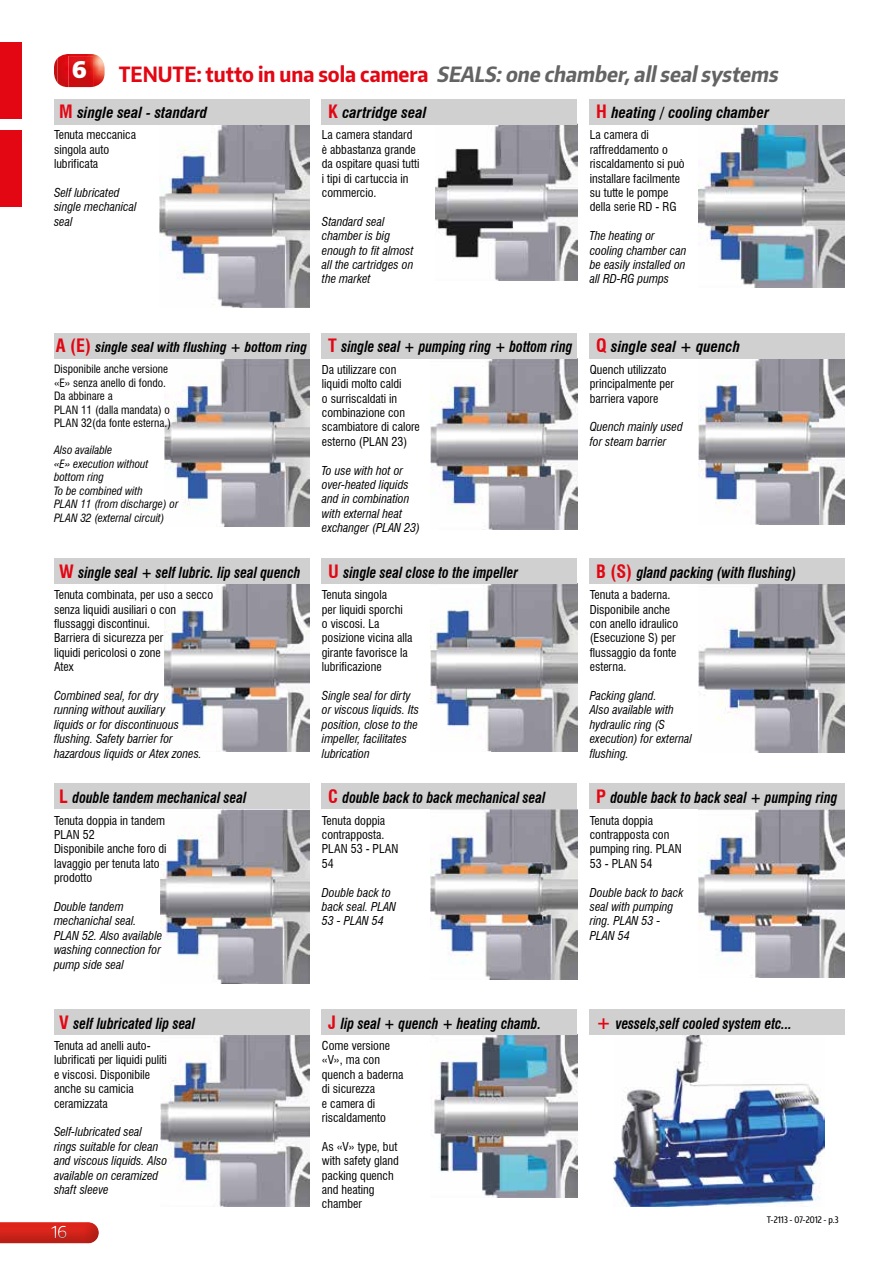
<style>
.page{position:relative;width:893px;height:1263px;background:#fff}
.page>*{position:absolute;margin:0;border:0;box-sizing:border-box;transform-origin:0 0}
.t1{font:900 22.95px "Encode Sans Condensed";color:#fff}
.t2{font:italic 700 21px "Encode Sans Condensed";color:#646363}
.t3{font:16.5px "Encode Sans";color:#fff}
.t4{font:italic 700 condensed 15px "Swiss 721 BT";color:#000;scale:.91 1}
.t5{font:italic 700 condensed 15px "Swiss 721 BT";color:#000}
.t6{font:italic 700 condensed 13.5px "Swiss 721 BT";color:#000}
.t7{font:condensed 12px/14.4px "Swiss 721 BT";color:#000}
.t8{font:italic condensed 12px/14.4px "Swiss 721 BT";color:#000}
.t9{font:italic condensed 11.25px/13.5px "Swiss 721 BT";color:#000}
.t10{font:condensed 11.25px/13.5px "Swiss 721 BT";color:#000}
.t11{font:500 9px "Encode Sans Compressed";color:#000}
.s1{font-style:normal;color:#e30613}
.s2{font-style:normal;font-size:18px;color:#e30613}
.s3{font-size:15px}
</style>
<div class="page">
<div style="left:0;top:1214px;width:110px;height:31px;background:#000;opacity:.96"></div>
<div style="left:41px;top:1219px;width:32px;height:26px;background:#fff;opacity:.75"></div>
<div style="left:43px;top:1219px;width:35px;height:27px;background:#000;opacity:.75"></div>
<div style="left:0;top:43px;width:21px;height:76px;background:#e30613"></div>
<div style="left:0;top:130px;width:21px;height:77px;background:#e30613"></div>
<img style="left:160px;top:1034px;width:149px;height:172px">
<img style="left:431px;top:1034px;width:146px;height:163px">
<img style="left:613px;top:1036px;width:211px;height:170px">
<div style="left:54px;top:1009px;width:255px;height:25px;background:#d0d0d0"></div>
<div style="left:322px;top:1009px;width:255px;height:25px;background:#d0d0d0"></div>
<div style="left:590px;top:1009px;width:255px;height:25px;background:#d0d0d0"></div>
<img style="left:160px;top:124px;width:149px;height:183px">
<img style="left:435px;top:124px;width:142px;height:156px">
<img style="left:698px;top:124px;width:147px;height:163px">
<div style="left:54px;top:99px;width:255px;height:25px;background:#d0d0d0"></div>
<div style="left:322px;top:99px;width:255px;height:25px;background:#d0d0d0"></div>
<div style="left:590px;top:99px;width:255px;height:25px;background:#d0d0d0"></div>
<img style="left:165px;top:358px;width:144px;height:168px">
<img style="left:431px;top:358px;width:146px;height:171px">
<img style="left:699px;top:358px;width:146px;height:166px">
<div style="left:54px;top:333px;width:255px;height:25px;background:#d0d0d0"></div>
<div style="left:322px;top:333px;width:255px;height:25px;background:#d0d0d0"></div>
<div style="left:590px;top:333px;width:255px;height:25px;background:#d0d0d0"></div>
<img style="left:165px;top:584px;width:144px;height:167px">
<img style="left:431px;top:584px;width:146px;height:168px">
<img style="left:699px;top:584px;width:146px;height:168px">
<div style="left:54px;top:558px;width:255px;height:26px;background:#d0d0d0"></div>
<div style="left:322px;top:558px;width:255px;height:26px;background:#d0d0d0"></div>
<div style="left:590px;top:558px;width:255px;height:26px;background:#d0d0d0"></div>
<img style="left:160px;top:809px;width:149px;height:174px">
<img style="left:431px;top:809px;width:146px;height:170px">
<img style="left:699px;top:809px;width:146px;height:168px">
<div style="left:54px;top:783px;width:255px;height:26px;background:#d0d0d0"></div>
<div style="left:322px;top:783px;width:255px;height:26px;background:#d0d0d0"></div>
<div style="left:590px;top:783px;width:255px;height:26px;background:#d0d0d0"></div>
<img style="left:54px;top:59px;width:3px;height:23px">
<img style="left:57px;top:54px;width:48px;height:33px">
<img style="left:69px;top:56px;width:24px;height:31px">
<h1 class="t1" style="left:72px;top:54px;width:16px">6</h1>
<h2 class="t2" style="left:119px;top:60px;width:665px"><span class="s1">T E N U T E : t u tt o i n u n a s o l a c a m e ra</span> SEALS:one chamber,allsealsystems</h2>
<p class="t5" style="left:59px;top:104px;width:150px"><span class="s2">M</span> single seal - standard</p>
<p class="t5" style="left:328px;top:104px;width:100px"><span class="s2">K</span> cartridge seal</p>
<p class="t5" style="left:596px;top:104px;width:175px"><span class="s2">H</span> heating / cooling chamber</p>
<p class="t7" style="left:54px;top:128px;width:84px">Tenuta meccanica singola auto lubrificata</p>
<p class="t8" style="left:54px;top:185px;width:84px">Self lubricated single mechanical seal</p>
<p class="t7" style="left:322px;top:128px;width:99px">La camera standard è abbastanza grande da ospitare quasi tutti i tipi di cartuccia in commercio.</p>
<p class="t8" style="left:322px;top:214px;width:93px">Standard seal chamber is big enough to fit almost all the cartridges on the market</p>
<p class="t7" style="left:590px;top:128px;width:96px">La camera di raffreddamento o riscaldamento si può installare facilmente su tutte le pompe della serie RD - RG</p>
<p class="t8" style="left:590px;top:229px;width:98px">The heating or cooling chamber can be easily installed on all RD-RG pumps</p>
<p class="t6" style="left:56px;top:339px;width:518px"><span class="s2">A (E)</span> single seal with flushing + bottom ring <span class="s2">T</span> <span class="s3">single seal + pumping ring + bottom ring</span></p>
<p class="t5" style="left:596px;top:338px;width:145px"><span class="s2">Q</span> single seal + quench</p>
<p class="t10" style="left:54px;top:362px;width:119px">Disponibile anche versione «E» senza anello di fondo.<br>Da abbinare a<br>PLAN 11 (dalla mandata) o<br>PLAN 32(da fonte esterna.)</p>
<p class="t9" style="left:54px;top:443px;width:126px">Also available<br>«E» execution without bottom ring<br>To be combined with<br>PLAN 11 (from discharge) or<br>PLAN 32 (external circuit)</p>
<p class="t7" style="left:590px;top:362px;width:86px">Quench utilizzato principalmente per barriera vapore</p>
<p class="t8" style="left:590px;top:420px;width:95px">Quench mainly used for steam barrier</p>
<p class="t7" style="left:322px;top:362px;width:100px">Da utilizzare con liquidi molto caldi<br>o surriscaldati in combinazione con scambiatore di calore esterno (PLAN 23)</p>
<p class="t8" style="left:322px;top:463px;width:100px">To use with hot or over-heated liquids and in combination with external heat exchanger (PLAN 23)</p>
<p class="t4" style="left:59px;top:563px;width:267px"><span class="s2">W</span> single seal + self lubric. lip seal quench</p>
<p class="t4" style="left:328px;top:563px;width:210px"><span class="s2">U</span> single seal close to the impeller</p>
<p class="t4" style="left:596px;top:563px;width:221px"><span class="s2">B (S)</span> gland packing (with flushing)</p>
<p class="t7" style="left:54px;top:588px;width:161px">Tenuta combinata, per uso a secco senza liquidi ausiliari o con flussaggi discontinui.<br>Barriera di sicurezza per<br>liquidi pericolosi o zone<br>Atex</p>
<p class="t8" style="left:54px;top:688px;width:149px">Combined seal, for dry<br>running without auxiliary<br>liquids or for discontinuous flushing. Safety barrier for hazardous liquids or Atex zones.</p>
<p class="t7" style="left:322px;top:588px;width:92px">Tenuta singola<br>per liquidi sporchi<br>o viscosi. La posizione vicina alla girante favorisce la lubrificazione</p>
<p class="t8" style="left:322px;top:688px;width:99px">Single seal for dirty or viscous liquids. Its position, close to the impeller, facilitates lubrication</p>
<p class="t7" style="left:590px;top:588px;width:90px">Tenuta a baderna.<br>Disponibile anche con anello idraulico (Esecuzione S) per flussaggio da fonte esterna.</p>
<p class="t8" style="left:590px;top:688px;width:104px">Packing gland.<br>Also available with hydraulic ring (S execution) for external flushing.</p>
<p class="t4" style="left:59px;top:789px;width:207px"><span class="s2">L</span> double tandem mechanical seal</p>
<p class="t4" style="left:328px;top:789px;width:240px"><span class="s2">C</span> double back to back mechanical seal</p>
<p class="t4" style="left:596px;top:789px;width:267px"><span class="s2">P</span> double back to back seal + pumping ring</p>
<p class="t7" style="left:54px;top:813px;width:114px">Tenuta doppia in tandem<br>PLAN 52<br>Disponibile anche foro di lavaggio per tenuta lato prodotto</p>
<p class="t8" style="left:54px;top:899px;width:110px">Double tandem mechanichal seal.<br>PLAN 52. Also available washing connection for pump side seal</p>
<p class="t7" style="left:322px;top:813px;width:78px">Tenuta doppia contrapposta.<br>PLAN 53 - PLAN<br>54</p>
<p class="t8" style="left:322px;top:885px;width:76px">Double back to back seal. PLAN<br>53 - PLAN 54</p>
<p class="t7" style="left:590px;top:813px;width:93px">Tenuta doppia contrapposta con pumping ring. PLAN<br>53 - PLAN 54</p>
<p class="t8" style="left:590px;top:885px;width:95px">Double back to back seal with pumping ring. PLAN 53 -<br>PLAN 54</p>
<p class="t4" style="left:59px;top:1014px;width:151px"><span class="s2">V</span> self lubricated lip seal</p>
<p class="t4" style="left:328px;top:1014px;width:235px"><span class="s2">J</span> lip seal + quench + heating chamb.</p>
<p class="t4" style="left:596px;top:1014px;width:217px"><span class="s2">+</span> vessels,self cooled system etc...</p>
<p class="t7" style="left:54px;top:1038px;width:114px">Tenuta ad anelli auto&shy;lubrificati per liquidi puliti e viscosi. Disponibile anche su camicia ceramizzata</p>
<p class="t8" style="left:54px;top:1125px;width:115px">Self-lubricated seal rings suitable for clean and viscous liquids. Also available on ceramized shaft sleeve</p>
<p class="t7" style="left:322px;top:1038px;width:83px">Come versione «V», ma con quench a baderna di sicurezza<br>e camera di riscaldamento</p>
<p class="t7" style="left:322px;top:1139px;width:79px">As «V» type, but with safety gland packing quench and heating chamber</p>
<h3 class="t3" style="left:51px;top:1221px;width:18px">16</h3>
<p class="t11" style="left:767px;top:1214px;width:73px">T-2113 - 07-2012 - p.3</p>
</div>
